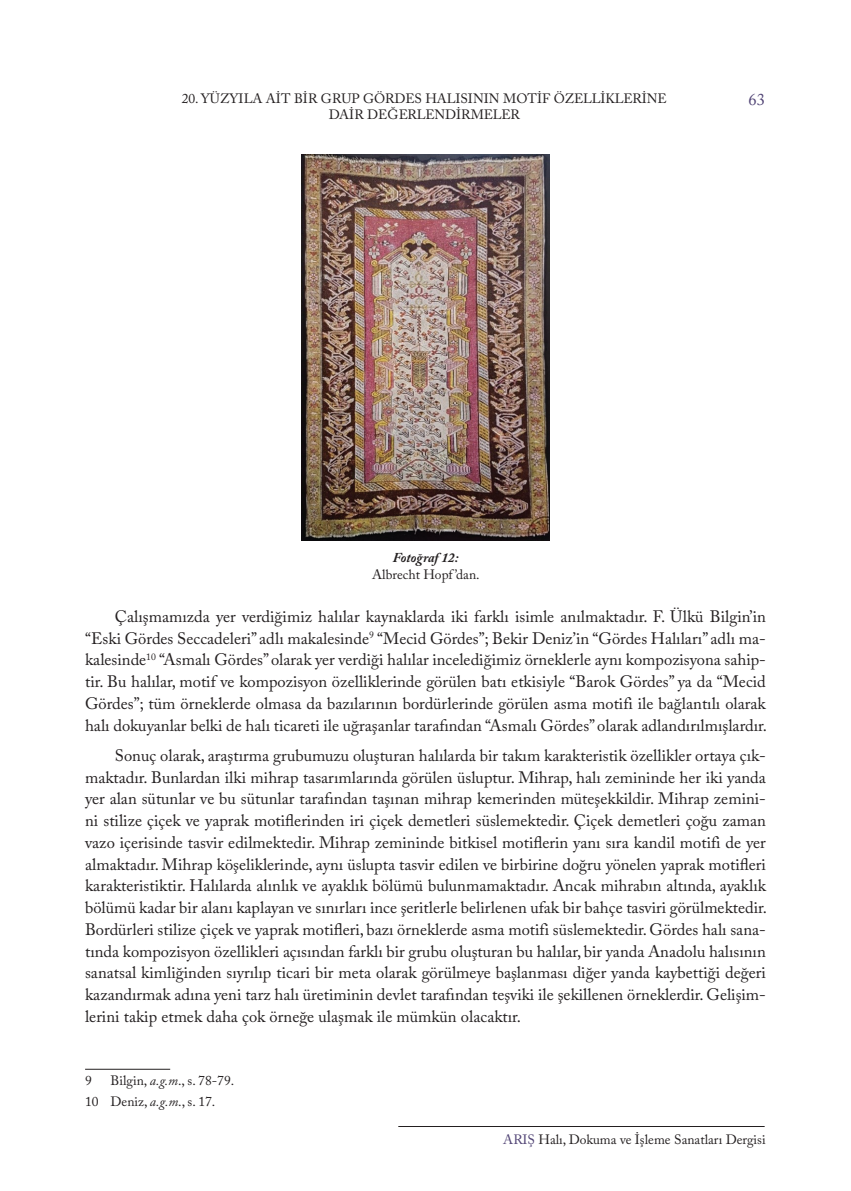
<style>
.page{position:relative;width:851px;height:1191px;background:#fff}
.page>*{position:absolute;margin:0;border:0;box-sizing:border-box;transform-origin:0 0}
.t1{font:16.5px/21.8px "Adobe Caslon Pro";color:#231f20;text-align:justify}
.t2{font:16.5px "Adobe Caslon Pro";color:#514475}
.t3{font:13.5px/20.4px "Adobe Caslon Pro";color:#231f20}
.t4{font:italic 700 13.5px "Adobe Caslon Pro";color:#231f20}
.s1{font-style:italic}
.s2{color:#514475}
</style>
<div class="page">
<hr style="left:398px;top:1126px;width:366px;height:1px;background:#231f20">
<img style="left:301px;top:155px;width:248px;height:385px">
<hr style="left:85px;top:1068px;width:85px;height:1px;background:#231f20">
<p class="t3" style="left:182px;top:88px;width:486px">20. YÜZYILA AİT BİR GRUP GÖRDES HALISININ MOTİF ÖZELLİKLERİNE</p>
<p class="t2" style="left:748px;top:90px;width:18px">63</p>
<p class="t3" style="left:329px;top:104px;width:192px">DAİR DEĞERLENDİRMELER</p>
<p class="t4" style="left:393px;top:550px;width:67px">Fotoğraf 12:</p>
<p class="t3" style="left:372px;top:564px;width:109px">Albrecht Hopf ’dan.</p>
<p class="t1" style="left:85px;top:605px;width:683px;text-indent:30px">Çalışmamızda yer verdiğimiz halılar kaynaklarda iki farklı isimle anılmaktadır. F. Ülkü Bilgin’in “Eski Gördes Seccadeleri” adlı makalesinde<sup>9</sup> “Mecid Gördes”; Bekir Deniz’in “Gördes Halıları” adlı ma&shy;kalesinde<sup>10</sup> “Asmalı Gördes” olarak yer verdiği halılar incelediğimiz örneklerle aynı kompozisyona sahip&shy;tir. Bu halılar, motif ve kompozisyon özelliklerinde görülen batı etkisiyle “Barok Gördes” ya da “Mecid Gördes”; tüm örneklerde olmasa da bazılarının bordürlerinde görülen asma motifi ile bağlantılı olarak halı dokuyanlar belki de halı ticareti ile uğraşanlar tarafından “Asmalı Gördes” olarak adlandırılmışlardır.</p>
<p class="t1" style="left:85px;top:744px;width:683px;text-indent:30px">Sonuç olarak, araştırma grubumuzu oluşturan halılarda bir takım karakteristik özellikler ortaya çık&shy;maktadır. Bunlardan ilki mihrap tasarımlarında görülen üsluptur. Mihrap, halı zemininde her iki yanda yer alan sütunlar ve bu sütunlar tarafından taşınan mihrap kemerinden müteşekkildir. Mihrap zemini&shy;ni stilize çiçek ve yaprak motiflerinden iri çiçek demetleri süslemektedir. Çiçek demetleri çoğu zaman vazo içerisinde tasvir edilmektedir. Mihrap zemininde bitkisel motiflerin yanı sıra kandil motifi de yer almaktadır. Mihrap köşeliklerinde, aynı üslupta tasvir edilen ve birbirine doğru yönelen yaprak motifleri karakteristiktir. Halılarda alınlık ve ayaklık bölümü bulunmamaktadır. Ancak mihrabın altında, ayaklık bölümü kadar bir alanı kaplayan ve sınırları ince şeritlerle belirlenen ufak bir bahçe tasviri görülmektedir.<br>Bordürleri stilize çiçek ve yaprak motifleri, bazı örneklerde asma motifi süslemektedir. Gördes halı sana&shy;tında kompozisyon özellikleri açısından farklı bir grubu oluşturan bu halılar, bir yanda Anadolu halısının sanatsal kimliğinden sıyrılıp ticari bir meta olarak görülmeye başlanması diğer yanda kaybettiği değeri kazandırmak adına yeni tarz halı üretiminin devlet tarafından teşviki ile şekillenen örneklerdir. Gelişim&shy;lerini takip etmek daha çok örneğe ulaşmak ile mümkün olacaktır.</p>
<p class="t3" style="left:85px;top:1070px;width:150px;text-indent:26px">Bilgin, <span class="s1">a.g.m</span>., s. 78-79.<br>10 Deniz, <span class="s1">a.g.m</span>., s. 17.</p>
<p class="t3" style="left:85px;top:1070px;width:8px">9</p>
<p class="t3" style="left:503px;top:1128px;width:264px"><span class="s2">ARIŞ</span> Halı, Dokuma ve İşleme Sanatları Dergisi</p>
</div>
